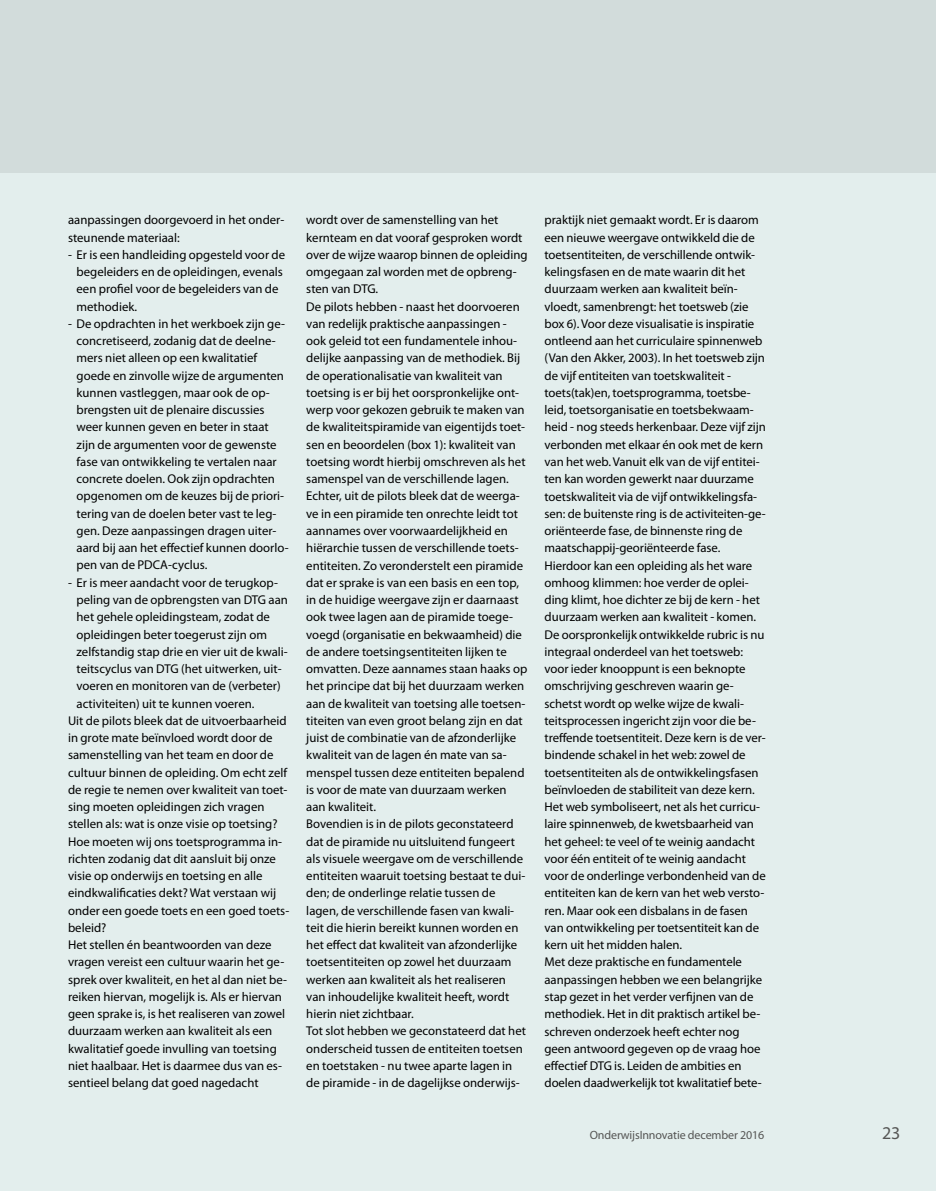
<style>
.page{position:relative;width:936px;height:1191px;background:#fff}
.page>*{position:absolute;margin:0;border:0;box-sizing:border-box;transform-origin:0 0}
.t1{font:18px "Myriad Pro";color:#565655}
.t2{font:12.75px/17.2px "Myriad Pro";color:#000}
.t3{font:12px "Myriad Pro";letter-spacing:-.01em;color:#565655}
</style>
<div class="page">
<div style="left:0;top:0;width:935px;height:1191px;background:#e3eeed"></div>
<div style="left:0;top:0;width:935px;height:172px;background:#d2dcdb"></div>
<p class="t2" style="left:68px;top:212px;width:218px">aanpassingen doorgevoerd in het onder&shy;steunende materiaal:</p>
<p class="t2" style="left:77px;top:246px;width:210px;text-indent:-9px">- Er is een handleiding opgesteld voor de begeleiders en de opleidingen, evenals een profiel voor de begeleiders van de methodiek.</p>
<p class="t2" style="left:77px;top:315px;width:213px;text-indent:-9px">- De opdrachten in het werkboek zijn ge&shy;concretiseerd, zodanig dat de deelne&shy;mers niet alleen op een kwalitatief goede en zinvolle wijze de argumenten kunnen vastleggen, maar ook de op&shy;brengsten uit de plenaire discussies weer kunnen geven en beter in staat zijn de argumenten voor de gewenste fase van ontwikkeling te vertalen naar concrete doelen. Ook zijn opdrachten opgenomen om de keuzes bij de priori&shy;tering van de doelen beter vast te leg&shy;gen. Deze aanpassingen dragen uiter&shy;aard bij aan het effectief kunnen doorlo&shy;pen van de PDCA-cyclus.</p>
<p class="t2" style="left:68px;top:574px;width:211px">- Er is meer aandacht voor de terugkop-</p>
<p class="t2" style="left:77px;top:591px;width:213px">peling van de opbrengsten van DTG aan</p>
<p class="t2" style="left:77px;top:608px;width:195px">het gehele opleidingsteam, zodat de</p>
<p class="t2" style="left:77px;top:626px;width:192px">opleidingen beter toegerust zijn om</p>
<p class="t2" style="left:77px;top:643px;width:213px">zelfstandig stap drie en vier uit de kwali-</p>
<p class="t2" style="left:77px;top:660px;width:206px">teitscyclus van DTG (het uitwerken, uit-</p>
<p class="t2" style="left:77px;top:677px;width:205px">voeren en monitoren van de (verbeter)</p>
<p class="t2" style="left:77px;top:695px;width:179px">activiteiten) uit te kunnen voeren.</p>
<p class="t2" style="left:68px;top:712px;width:220px">Uit de pilots bleek dat de uitvoerbaarheid</p>
<p class="t2" style="left:68px;top:729px;width:206px">in grote mate beïnvloed wordt door de</p>
<p class="t2" style="left:68px;top:746px;width:207px">samenstelling van het team en door de</p>
<p class="t2" style="left:68px;top:764px;width:220px">cultuur binnen de opleiding. Om echt zelf</p>
<p class="t2" style="left:68px;top:781px;width:221px">de regie te nemen over kwaliteit van toet-</p>
<p class="t2" style="left:68px;top:798px;width:198px">sing moeten opleidingen zich vragen</p>
<p class="t2" style="left:68px;top:815px;width:211px">stellen als: wat is onze visie op toetsing?</p>
<p class="t2" style="left:68px;top:833px;width:215px">Hoe moeten wij ons toetsprogramma in-</p>
<p class="t2" style="left:68px;top:850px;width:209px">richten zodanig dat dit aansluit bij onze</p>
<p class="t2" style="left:68px;top:867px;width:196px">visie op onderwijs en toetsing en alle</p>
<p class="t2" style="left:68px;top:884px;width:209px">eindkwalificaties dekt? Wat verstaan wij</p>
<p class="t2" style="left:68px;top:902px;width:223px">onder een goede toets en een goed toets-</p>
<p class="t2" style="left:68px;top:919px;width:40px">beleid?</p>
<p class="t2" style="left:68px;top:936px;width:205px">Het stellen én beantwoorden van deze</p>
<p class="t2" style="left:68px;top:953px;width:218px">vragen vereist een cultuur waarin het ge-</p>
<p class="t2" style="left:68px;top:971px;width:220px">sprek over kwaliteit, en het al dan niet be-</p>
<p class="t2" style="left:68px;top:988px;width:215px">reiken hiervan, mogelijk is. Als er hiervan</p>
<p class="t2" style="left:68px;top:1005px;width:218px">geen sprake is, is het realiseren van zowel</p>
<p class="t2" style="left:68px;top:1022px;width:206px">duurzaam werken aan kwaliteit als een</p>
<p class="t2" style="left:68px;top:1040px;width:210px">kwalitatief goede invulling van toetsing</p>
<p class="t2" style="left:68px;top:1057px;width:215px">niet haalbaar. Het is daarmee dus van es-</p>
<p class="t2" style="left:68px;top:1074px;width:192px">sentieel belang dat goed nagedacht</p>
<p class="t2" style="left:306px;top:212px;width:223px">wordt over de samenstelling van het kernteam en dat vooraf gesproken wordt over de wijze waarop binnen de opleiding omgegaan zal worden met de opbreng&shy;sten van DTG.<br>De pilots hebben - naast het doorvoeren van redelijk praktische aanpassingen - ook geleid tot een fundamentele inhou&shy;delijke aanpassing van de methodiek. Bij de operationalisatie van kwaliteit van toetsing is er bij het oorspronkelijke ont&shy;werp voor gekozen gebruik te maken van de kwaliteitspiramide van eigentijds toet&shy;sen en beoordelen (box 1): kwaliteit van toetsing wordt hierbij omschreven als het samenspel van de verschillende lagen.<br>Echter, uit de pilots bleek dat de weerga&shy;ve in een piramide ten onrechte leidt tot aannames over voorwaardelijkheid en hiërarchie tussen de verschillende toets&shy;entiteiten. Zo veronderstelt een piramide dat er sprake is van een basis en een top, in de huidige weergave zijn er daarnaast ook twee lagen aan de piramide toege&shy;voegd (organisatie en bekwaamheid) die de andere toetsingsentiteiten lijken te omvatten. Deze aannames staan haaks op het principe dat bij het duurzaam werken aan de kwaliteit van toetsing alle toetsen&shy;titeiten van even groot belang zijn en dat juist de combinatie van de afzonderlijke kwaliteit van de lagen én mate van sa&shy;menspel tussen deze entiteiten bepalend is voor de mate van duurzaam werken aan kwaliteit.<br>Bovendien is in de pilots geconstateerd dat de piramide nu uitsluitend fungeert als visuele weergave om de verschillende entiteiten waaruit toetsing bestaat te dui&shy;den; de onderlinge relatie tussen de lagen, de verschillende fasen van kwali&shy;teit die hierin bereikt kunnen worden en het effect dat kwaliteit van afzonderlijke toetsentiteiten op zowel het duurzaam werken aan kwaliteit als het realiseren van inhoudelijke kwaliteit heeft, wordt hierin niet zichtbaar.<br>Tot slot hebben we geconstateerd dat het onderscheid tussen de entiteiten toetsen en toetstaken - nu twee aparte lagen in de piramide - in de dagelijkse onderwijs-</p>
<p class="t2" style="left:544px;top:212px;width:223px">praktijk niet gemaakt wordt. Er is daarom een nieuwe weergave ontwikkeld die de toetsentiteiten, de verschillende ontwik&shy;kelingsfasen en de mate waarin dit het duurzaam werken aan kwaliteit beïn&shy;vloedt, samenbrengt: het toetsweb (zie box 6). Voor deze visualisatie is inspiratie ontleend aan het curriculaire spinnenweb (Van den Akker, 2003). In het toetsweb zijn de vijf entiteiten van toetskwaliteit - toets(tak)en, toetsprogramma, toetsbe&shy;leid, toetsorganisatie en toetsbekwaam&shy;heid - nog steeds herkenbaar. Deze vijf zijn verbonden met elkaar én ook met de kern van het web. Vanuit elk van de vijf entitei&shy;ten kan worden gewerkt naar duurzame toetskwaliteit via de vijf ontwikkelingsfa&shy;sen: de buitenste ring is de activiteiten-ge&shy;oriënteerde fase, de binnenste ring de maatschappij-georiënteerde fase.<br>Hierdoor kan een opleiding als het ware omhoog klimmen: hoe verder de oplei&shy;ding klimt, hoe dichter ze bij de kern - het duurzaam werken aan kwaliteit - komen.<br>De oorspronkelijk ontwikkelde rubric is nu integraal onderdeel van het toetsweb: voor ieder knooppunt is een beknopte omschrijving geschreven waarin ge&shy;schetst wordt op welke wijze de kwali&shy;teitsprocessen ingericht zijn voor die be&shy;treffende toetsentiteit. Deze kern is de ver&shy;bindende schakel in het web: zowel de toetsentiteiten als de ontwikkelingsfasen beïnvloeden de stabiliteit van deze kern.<br>Het web symboliseert, net als het curricu&shy;laire spinnenweb, de kwetsbaarheid van het geheel: te veel of te weinig aandacht voor één entiteit of te weinig aandacht voor de onderlinge verbondenheid van de entiteiten kan de kern van het web versto&shy;ren. Maar ook een disbalans in de fasen van ontwikkeling per toetsentiteit kan de kern uit het midden halen.<br>Met deze praktische en fundamentele aanpassingen hebben we een belangrijke stap gezet in het verder verfijnen van de methodiek. Het in dit praktisch artikel be&shy;schreven onderzoek heeft echter nog geen antwoord gegeven op de vraag hoe effectief DTG is. Leiden de ambities en doelen daadwerkelijk tot kwalitatief bete-</p>
<p class="t3" style="left:589px;top:1128px;width:176px">OnderwijsInnovatie december 2016</p>
<h1 class="t1" style="left:882px;top:1123px;width:20px">23</h1>
</div>
